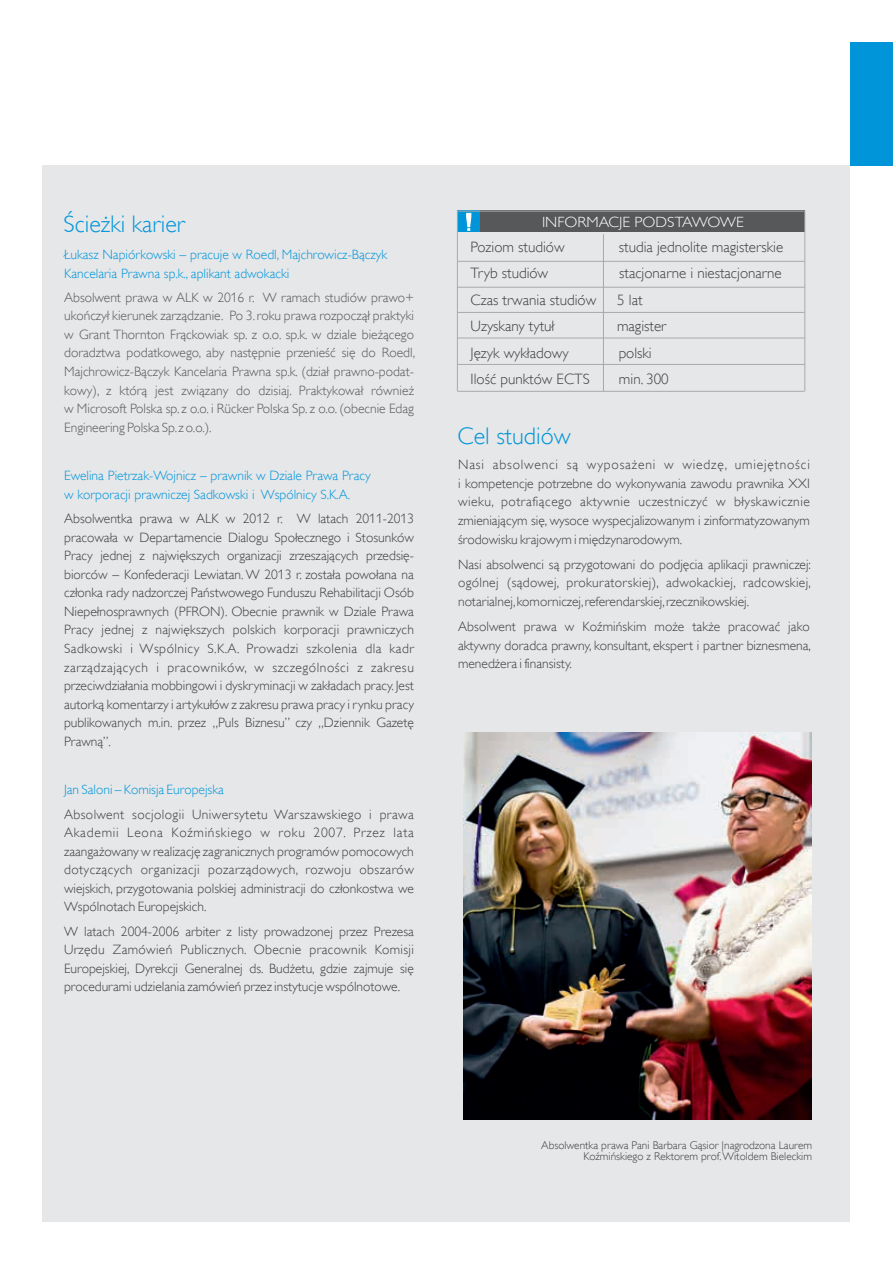
<style>
.page{position:relative;width:893px;height:1263px;background:#fff}
.page>*{position:absolute;margin:0;border:0;box-sizing:border-box;transform-origin:0 0}
.t1{font:300 24px "Gill Sans Alt One";color:#0095d9}
.t2{font:300 15px "Gill Sans Alt One";color:#3e3e3f}
.t3{font:300 14.85px "Gill Sans Alt One";color:#fff;scale:1.07 1}
.t4{font:300 13.5px/18.6px "Gill Sans Alt One";color:#3e3e3f;text-align:justify}
.t5{font:300 13.5px/18.6px "Gill Sans Alt One";color:#57585a;text-align:justify}
.t6{font:300 13.5px/18.6px "Gill Sans Alt One";color:#0095d9}
.t7{font:300 11.25px/11.4px "Gill Sans Alt One";color:#3e3e3f;text-align:right}
</style>
<div class="page">
<div style="left:43px;top:166px;width:807px;height:1056px;background:#e6e7e9"></div>
<img style="left:463px;top:733px;width:348px;height:386px">
<div style="left:850px;top:42px;width:43px;height:124px;background:#0095d9"></div>
<div style="left:457px;top:213px;width:348px;height:179px;background:#e6e7e9;border:1px solid #e6e7e9"></div>
<div style="left:457px;top:211px;width:348px;height:21px;background:#57585a"></div>
<div style="left:458px;top:211px;width:22px;height:21px;background:#0095d9"></div>
<svg style="left:466px;top:213px;width:5px;height:18px"></svg>
<hr style="left:603px;top:234px;width:1px;height:157px;background:#a8a9ad">
<hr style="left:457px;top:211px;width:1px;height:180px;background:#a8a9ad">
<hr style="left:804px;top:211px;width:1px;height:180px;background:#a8a9ad">
<hr style="left:458px;top:391px;width:346px;height:1px;background:#a8a9ad">
<hr style="left:458px;top:364px;width:347px;height:1px;background:#a8a9ad">
<hr style="left:458px;top:338px;width:347px;height:1px;background:#a8a9ad">
<hr style="left:458px;top:312px;width:346px;height:1px;background:#a8a9ad">
<hr style="left:458px;top:261px;width:347px;height:1px;background:#a8a9ad">
<hr style="left:457px;top:287px;width:348px;height:1px;background:#a8a9ad">
<hr style="left:457px;top:211px;width:348px;height:1px;background:#a8a9ad">
<h1 class="t1" style="left:64px;top:208px;width:123px">Ścieżki karier</h1>
<p class="t6" style="left:64px;top:245px;width:325px">Łukasz Napiórkowski – pracuje w Roedl, Majchrowicz-Bączyk<br>Kancelaria Prawna sp.k., aplikant adwokacki</p>
<p class="t5" style="left:64px;top:288px;width:352px">Absolwent prawa w ALK w 2016 r. W ramach studiów prawo+ ukończył kierunek zarządzanie. Po 3. roku prawa rozpoczął praktyki w Grant Thornton Frąckowiak sp. z o.o. sp.k. w dziale bieżącego doradztwa podatkowego, aby następnie przenieść się do Roedl, Majchrowicz-Bączyk Kancelaria Prawna sp.k. (dział prawno-podat&shy;kowy), z którą jest związany do dzisiaj. Praktykował również w Microsoft Polska sp. z o.o. i Rücker Polska Sp. z o.o. (obecnie Edag Engineering Polska Sp. z o.o.).</p>
<p class="t6" style="left:64px;top:466px;width:308px">Ewelina Pietrzak-Wojnicz – prawnik w Dziale Prawa Pracy w korporacji prawniczej Sadkowski i Wspólnicy S.K.A.</p>
<p class="t4" style="left:64px;top:509px;width:351px">Absolwentka prawa w ALK w 2012 r. W latach 2011-2013 pracowała w Departamencie Dialogu Społecznego i Stosunków Pracy jednej z największych organizacji zrzeszających przedsię&shy;biorców – Konfederacji Lewiatan. W 2013 r. została powołana na członka rady nadzorczej Państwowego Funduszu Rehabilitacji Osób Niepełnosprawnych (PFRON). Obecnie prawnik w Dziale Prawa Pracy jednej z największych polskich korporacji prawniczych Sadkowski i Wspólnicy S.K.A. Prowadzi szkolenia dla kadr zarządzających i pracowników, w szczególności z zakresu przeciwdziałania mobbingowi i dyskryminacji w zakładach pracy. Jest autorką komentarzy i artykułów z zakresu prawa pracy i rynku pracy publikowanych m.in. przez „Puls Biznesu” czy „Dziennik Gazetę Prawną”.</p>
<p class="t6" style="left:64px;top:780px;width:161px">Jan Saloni – Komisja Europejska</p>
<p class="t4" style="left:64px;top:805px;width:351px">Absolwent socjologii Uniwersytetu Warszawskiego i prawa Akademii Leona Koźmińskiego w roku 2007. Przez lata zaangażowany w realizację zagranicznych programów pomocowych dotyczących organizacji pozarządowych, rozwoju obszarów wiejskich, przygotowania polskiej administracji do członkostwa we Wspólnotach Europejskich.</p>
<p class="t4" style="left:64px;top:922px;width:351px">W latach 2004-2006 arbiter z listy prowadzonej przez Prezesa Urzędu Zamówień Publicznych. Obecnie pracownik Komisji Europejskiej, Dyrekcji Generalnej ds. Budżetu, gdzie zajmuje się procedurami udzielania zamówień przez instytucje wspólnotowe.</p>
<p class="t3" style="left:542px;top:212px;width:190px">INFORMACJE PODSTAWOWE</p>
<p class="t2" style="left:471px;top:237px;width:96px">Poziom studiów</p>
<p class="t2" style="left:619px;top:237px;width:166px">studia jednolite magisterskie</p>
<p class="t2" style="left:471px;top:263px;width:79px">Tryb studiów</p>
<p class="t2" style="left:619px;top:263px;width:164px">stacjonarne i niestacjonarne</p>
<p class="t2" style="left:471px;top:290px;width:127px">Czas trwania studiów</p>
<p class="t2" style="left:617px;top:290px;width:27px">5 lat</p>
<p class="t2" style="left:471px;top:316px;width:85px">Uzyskany tytuł</p>
<p class="t2" style="left:617px;top:316px;width:51px">magister</p>
<p class="t2" style="left:471px;top:343px;width:99px">Język wykładowy</p>
<p class="t2" style="left:619px;top:343px;width:35px">polski</p>
<p class="t2" style="left:471px;top:369px;width:121px">Ilość punktów ECTS</p>
<p class="t2" style="left:619px;top:369px;width:51px">min. 300</p>
<h1 class="t1" style="left:458px;top:420px;width:115px">Cel studiów</h1>
<p class="t4" style="left:458px;top:455px;width:353px">Nasi absolwenci są wyposażeni w wiedzę, umiejętności i kompetencje potrzebne do wykonywania zawodu prawnika XXI wieku, potrafiącego aktywnie uczestniczyć w błyskawicznie zmieniającym się, wysoce wyspecjalizowanym i zinformatyzowanym środowisku krajowym i międzynarodowym.</p>
<p class="t4" style="left:458px;top:555px;width:354px">Nasi absolwenci są przygotowani do podjęcia aplikacji prawniczej: ogólnej (sądowej, prokuratorskiej), adwokackiej, radcowskiej, notarialnej, komorniczej, referendarskiej, rzecznikowskiej.</p>
<p class="t4" style="left:458px;top:617px;width:354px">Absolwent prawa w Koźmińskim może także pracować jako aktywny doradca prawny, konsultant, ekspert i partner biznesmena, menedżera i finansisty.</p>
<p class="t7" style="left:541px;top:1139px;width:272px">Absolwentka prawa Pani Barbara Gąsior |nagrodzona Laurem<br>Koźmińskiego z Rektorem prof. Witoldem Bieleckim</p>
</div>
